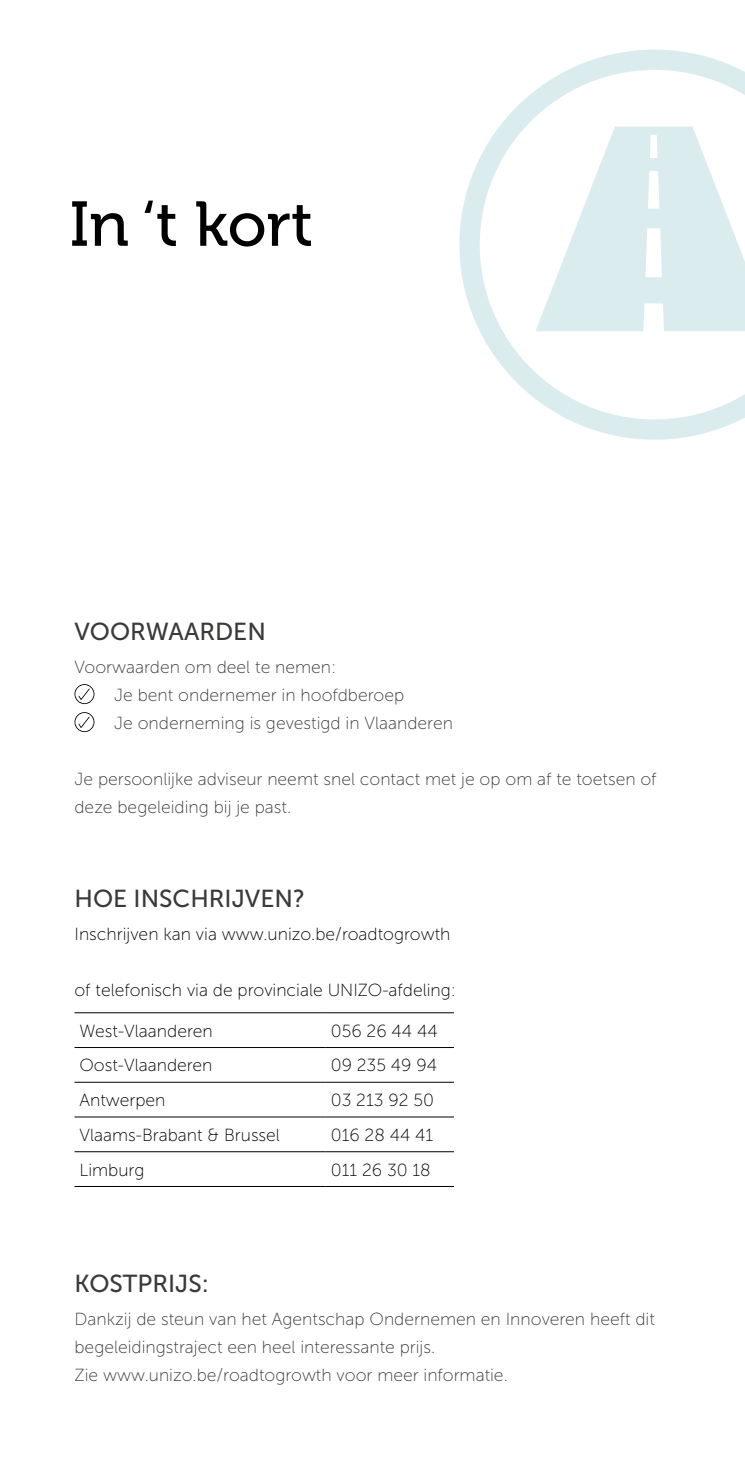
<style>
.page{position:relative;width:745px;height:1474px;background:#fff}
.page>*{position:absolute;margin:0;border:0;box-sizing:border-box;transform-origin:0 0}
.t1{font:63px "Museo 500";color:#000}
.t2{font:24.5px "Museo Sans 500";color:#3a3a39}
.t3{font:17.5px/28px "Museo Sans 100";color:#3a3a39}
.t4{font:17.5px "Museo Sans 100";color:#000}
</style>
<div class="page">
<svg style="left:74px;top:684px;width:20px;height:20px"></svg>
<svg style="left:74px;top:712px;width:20px;height:20px"></svg>
<hr style="left:74px;top:1012px;width:251px;height:1px;background:#000">
<hr style="left:325px;top:1012px;width:128px;height:1px;background:#000">
<hr style="left:74px;top:1047px;width:251px;height:1px;background:#000">
<hr style="left:325px;top:1047px;width:128px;height:1px;background:#000">
<hr style="left:74px;top:1081px;width:251px;height:1px;background:#000">
<hr style="left:325px;top:1081px;width:128px;height:1px;background:#000">
<hr style="left:74px;top:1116px;width:251px;height:1px;background:#000">
<hr style="left:325px;top:1116px;width:128px;height:1px;background:#000">
<hr style="left:74px;top:1151px;width:251px;height:1px;background:#000">
<hr style="left:325px;top:1151px;width:128px;height:1px;background:#000">
<hr style="left:74px;top:1186px;width:251px;height:1px;background:#000">
<hr style="left:325px;top:1186px;width:128px;height:1px;background:#000">
<svg style="left:459px;top:49px;width:285px;height:391px"></svg>
<svg style="left:535px;top:126px;width:209px;height:205px"></svg>
<h1 class="t1" style="left:69px;top:189px;width:245px">In ‘t kort</h1>
<h2 class="t2" style="left:74px;top:617px;width:19px">VOORWAAR</h2>
<h2 class="t2" style="left:215px;top:617px;width:34px">DEN</h2>
<p class="t3" style="left:114px;top:652px;width:340px;text-indent:-40px">Voorwaarden om deel te nemen:<br>Je bent ondernemer in hoofdberoep<br>Je onderneming is gevestigd in Vlaanderen</p>
<p class="t3" style="left:74px;top:764px;width:583px">Je persoonlijke adviseur neemt snel contact met je op om af te toetsen of deze begeleiding bij je past.</p>
<h2 class="t2" style="left:74px;top:884px;width:18px">HOE</h2>
<h2 class="t2" style="left:133px;top:884px;width:128px">INSCHRIJVEN</h2>
<h2 class="t2" style="left:293px;top:884px;width:13px">?</h2>
<p class="t4" style="left:74px;top:924px;width:377px">Inschrijven kan via www.unizo.be/roadtogrowth</p>
<p class="t4" style="left:74px;top:980px;width:383px">of telefonisch via de provinciale UN IZO-afdeling:</p>
<p class="t4" style="left:79px;top:1021px;width:135px">West-Vlaanderen</p>
<p class="t4" style="left:330px;top:1021px;width:108px">056 26 44 44</p>
<p class="t4" style="left:79px;top:1056px;width:134px">Oost-Vlaanderen</p>
<p class="t4" style="left:330px;top:1056px;width:108px">09 235 49 94</p>
<p class="t4" style="left:79px;top:1090px;width:87px">Antwerpen</p>
<p class="t4" style="left:330px;top:1090px;width:105px">03 213 92 50</p>
<p class="t4" style="left:79px;top:1125px;width:202px">Vlaams-Brabant &amp; Brussel</p>
<p class="t4" style="left:330px;top:1125px;width:104px">016 28 44 41</p>
<p class="t4" style="left:79px;top:1160px;width:66px">Limburg</p>
<p class="t4" style="left:330px;top:1160px;width:101px">011 26 30 18</p>
<h2 class="t2" style="left:74px;top:1269px;width:62px">KOSTPRI</h2>
<h2 class="t2" style="left:175px;top:1269px;width:35px">JS:</h2>
<p class="t3" style="left:74px;top:1304px;width:581px">Dankzij de steun van het Agentschap Ondernemen en Innoveren heeft dit begeleidingstraject een heel interessante prijs.<br>Zie www.unizo.be/roadtogrowth voor meer informatie.</p>
</div>
